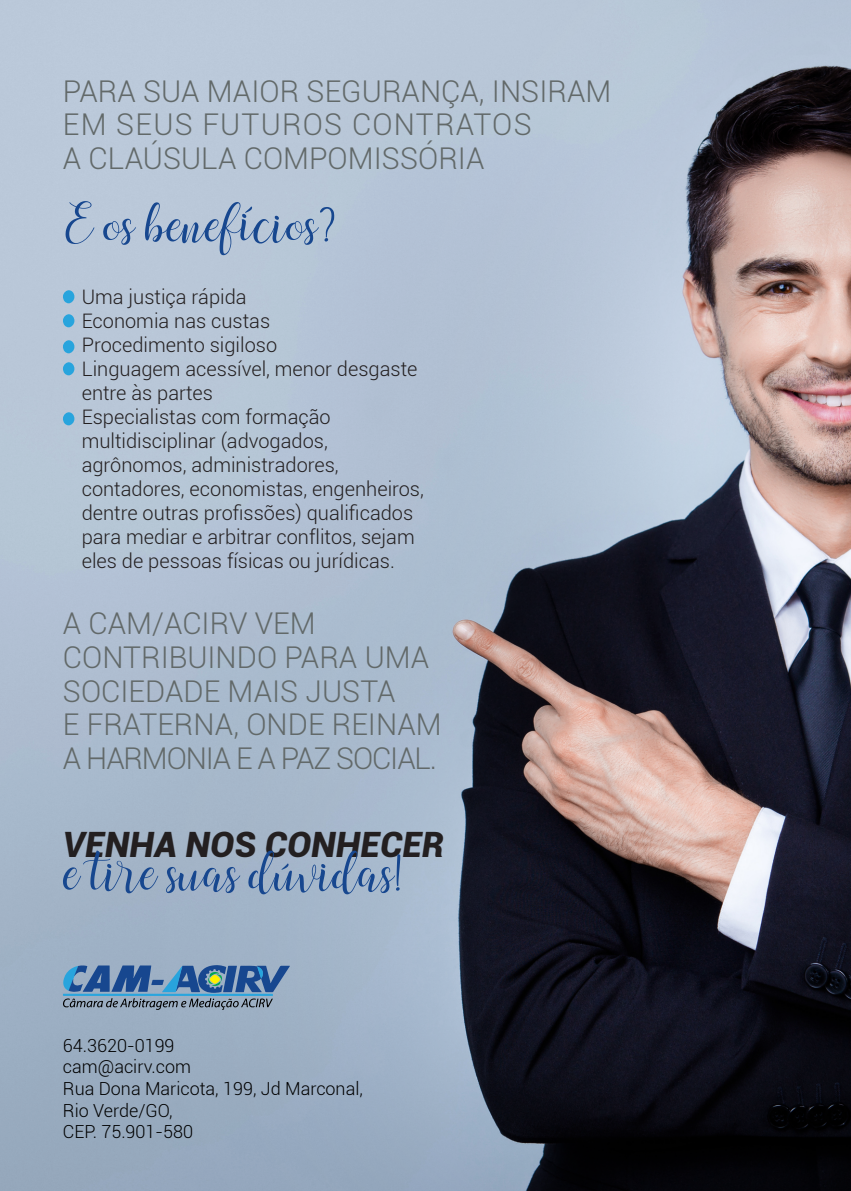
<style>
.page{position:relative;width:851px;height:1191px;background:#fff}
.page>*{position:absolute;margin:0;border:0;box-sizing:border-box;transform-origin:0 0}
.t1{font:52.2px "chalala script";color:#17478f}
.t2{font:italic 900 35px "Roboto";color:#231f20}
.t3{font:300 30px/34px "Roboto";color:#626969}
.t4{font:300 20px/24px "Roboto";color:#231f20}
.t5{font:300 18px/21.6px "Roboto";color:#000}
</style>
<div class="page">
<img style="left:0;top:0;width:850px;height:1190px">
<svg style="left:63px;top:965px;width:227px;height:45px;background:#6084a8"></svg>
<svg style="left:63px;top:290px;width:11px;height:13px"></svg>
<svg style="left:63px;top:314px;width:11px;height:13px"></svg>
<svg style="left:63px;top:340px;width:11px;height:13px"></svg>
<svg style="left:63px;top:362px;width:11px;height:13px"></svg>
<svg style="left:63px;top:412px;width:11px;height:13px"></svg>
<h3 class="t3" style="left:63px;top:73px;width:549px">PARA SUA MAIOR SEGURANÇA, INSIRAM<br>EM SEUS FUTUROS CONTRATOS<br>A CLAÚSULA COMPOMISSÓRIA</h3>
<h1 class="t1" style="left:63px;top:183px;width:300px">E os benefícios?</h1>
<p class="t4" style="left:82px;top:284px;width:344px">Uma justiça rápida<br>Economia nas custas<br>Procedimento sigiloso<br>Linguagem acessível, menor desgaste entre às partes<br>Especialistas com formação multidisciplinar (advogados, agrônomos, administradores, contadores, economistas, engenheiros, dentre outras profissões) qualificados para mediar e arbitrar conflitos, sejam eles de pessoas físicas ou jurídicas.</p>
<h3 class="t3" style="left:63px;top:605px;width:380px">A CAM/ACIRV VEM<br>CONTRIBUINDO PARA UMA<br>SOCIEDADE MAIS JUSTA<br>E FRATERNA, ONDE REINAM<br>A HARMONIA E A PAZ SOCIAL.</h3>
<h2 class="t2" style="left:63px;top:819px;width:383px">VENHA NOS CONHECER</h2>
<h1 class="t1" style="left:64px;top:831px;width:338px">e tire suas dúvidas!</h1>
<p class="t5" style="left:63px;top:1034px;width:301px">64.3620-0199<br>cam@acirv.com<br>Rua Dona Maricota, 199, Jd Marconal,<br>Rio Verde/GO,<br>CEP. 75.901-580</p>
</div>
